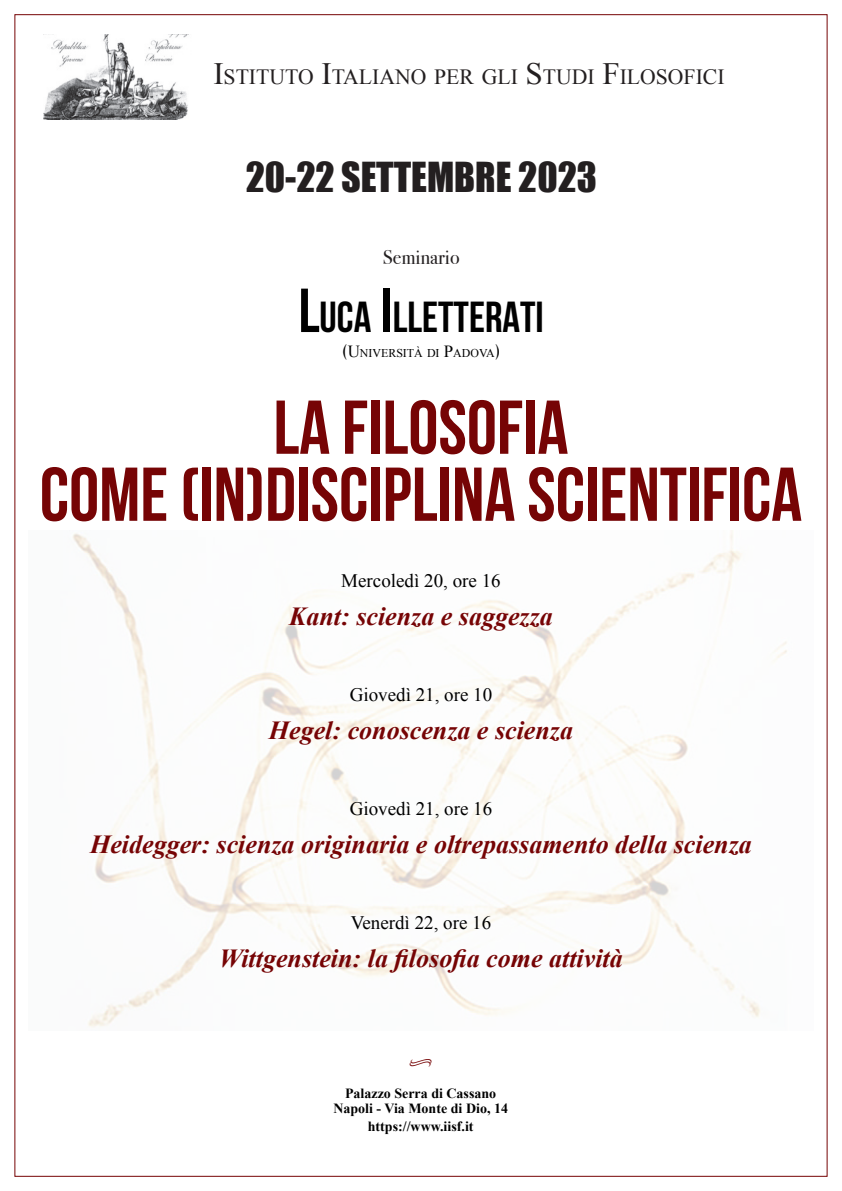
<style>
.page{position:relative;width:842px;height:1191px;background:#fff}
.page>*{position:absolute;margin:0;border:0;box-sizing:border-box;transform-origin:0 0}
.t1{font:700 76px/67px "Bebas Neue";color:#760405;text-align:center}
.t2{font:700 43.4px "Bebas Neue";color:#000}
.t3{font:38px "Impact";color:#231f20}
.t4{font:italic 700 26px "Times New Roman";color:#760405}
.t5{font:21.7px "Times New Roman";color:#231f20}
.t6{font:20px "Bodoni Svty Two OSITCTT";color:#231f20}
.t7{font:19px "Times New Roman";color:#000}
.t8{font:14.9px "Minion Pro";color:#760405}
.t9{font:700 14px "Times New Roman";color:#000}
.t10{font:11.9px "Times New Roman";color:#000}
.s1{font-size:31px}
.s2{font-size:62px}
.s3{font-family:"Bodoni Svty Two OSITCTT";font-size:18px}
.s4{font-size:17px}
</style>
<div class="page">
<img style="left:72px;top:530px;width:715px;height:498px">
<img style="left:44px;top:34px;width:145px;height:86px">
<p class="t5" style="left:213px;top:62px;width:512px"><span class="s1">I</span>STITUTO <span class="s1">I</span>TALIANO PER GLI <span class="s1">S</span> TUDI <span class="s1">F</span>ILOSOFICI</p>
<p class="t3" style="left:246px;top:148px;width:353px">20-22 SETTEMBRE 2023</p>
<p class="t6" style="left:383px;top:245px;width:78px">Seminario</p>
<p class="t2" style="left:299px;top:293px;width:243px"><span class="s2">L</span>UCA <span class="s2">I</span>LLETTERATI</p>
<p class="t10" style="left:342px;top:345px;width:160px"><span class="s3">(</span><span class="s4">U</span>NIVERSITÀ DI <span class="s4">P</span>ADOVA<span class="s3">)</span></p>
<p class="t1" style="left:40px;top:393px;width:764px">LA FILOSOFIA<br>COME (IN)DISCIPLINA SCIENTIFICA</p>
<p class="t7" style="left:341px;top:567px;width:161px">Mercoledì 20, ore 16</p>
<p class="t4" style="left:289px;top:598px;width:265px">Kant: scienza e saggezza</p>
<p class="t7" style="left:350px;top:681px;width:144px">Giovedì 21, ore 10</p>
<p class="t4" style="left:269px;top:712px;width:306px">Hegel: conoscenza e scienza</p>
<p class="t7" style="left:350px;top:795px;width:144px">Giovedì 21, ore 16</p>
<p class="t4" style="left:90px;top:826px;width:663px">Heidegger: scienza originaria e oltrepassamento della scienza</p>
<p class="t7" style="left:351px;top:909px;width:142px">Venerdì 22, ore 16</p>
<p class="t4" style="left:219px;top:940px;width:405px">Wittgenstein: la filosofia come attività</p>
<p class="t8" style="left:409px;top:1050px;width:25px">•</p>
<p class="t9" style="left:345px;top:1083px;width:153px">Palazzo Serra di Cassano</p>
<p class="t9" style="left:333px;top:1098px;width:176px">Napoli - Via Monte di Dio, 14</p>
<p class="t9" style="left:368px;top:1116px;width:107px">https://www.iisf.it</p>
</div>
